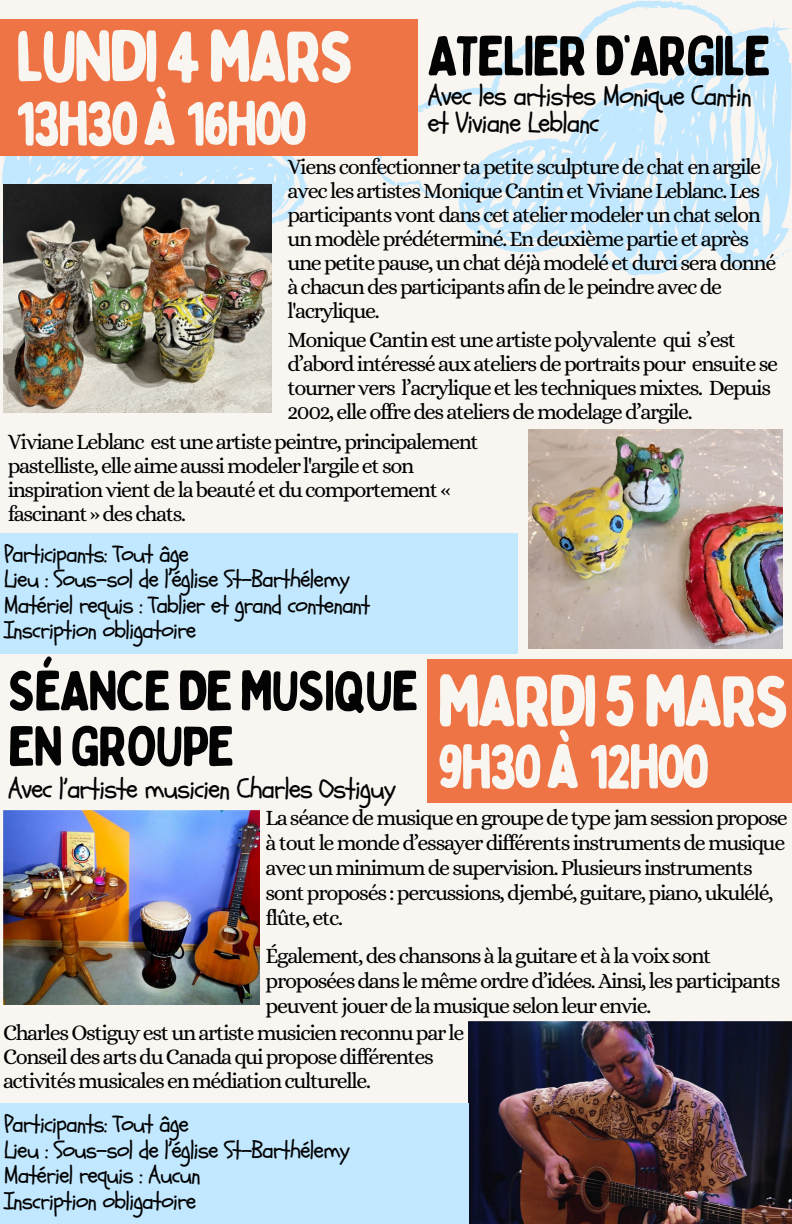
<style>
.page{position:relative;width:792px;height:1224px;background:#f9f6f2}
.page>*{position:absolute;margin:0;border:0;box-sizing:border-box;transform-origin:0 0}
.t1{font:72px "Bobby Jones Soft";letter-spacing:-.06em;color:#f9f6f2}
.t2{font:62px "Bobby Jones Soft";letter-spacing:-.06em;color:#f9f6f2}
.t3{font:56px/55.6px "Bobby Jones Soft";letter-spacing:-.045em;color:#030304}
.t4{font:28px/27px "Schoolbell";letter-spacing:-.045em;color:#030304}
.t5{font:24px/25.6px "Schoolbell";letter-spacing:-.045em;color:#030304}
.t6{font:22px/24px "Alice";letter-spacing:-.06em;color:#000}
</style>
<div class="page">
<svg style="left:2px;top:0;width:790px;height:276px"></svg>
<div style="left:0;top:19px;width:418px;height:137px;background:#ef7445"></div>
<div style="left:0;top:533px;width:518px;height:120px;background:#c1e8ff"></div>
<img style="left:3px;top:185px;width:269px;height:228px">
<img style="left:529px;top:430px;width:253px;height:219px">
<div style="left:427px;top:659px;width:365px;height:144px;background:#ef7445"></div>
<img style="left:3px;top:811px;width:257px;height:193px">
<img style="left:468px;top:1022px;width:324px;height:202px">
<div style="left:0;top:1104px;width:468px;height:120px;background:#c1e8ff"></div>
<p class="t1" style="left:15px;top:12px;width:342px">LUNDI4MARS</p>
<p class="t2" style="left:15px;top:85px;width:294px">13H30À16H00</p>
<h3 class="t3" style="left:427px;top:29px;width:346px">ATELIERD’ARGILE</h3>
<p class="t4" style="left:427px;top:82px;width:326px">Avec les artistes Monique Cantin et Viviane Leblanc</p>
<p class="t6" style="left:287px;top:155px;width:491px">Viens confectionner ta petite sculpture de chat en argile avec les artistes Monique Cantin et Viviane Leblanc. Les participants vont dans cet atelier modeler un chat selon un modèle prédéterminé. En deuxième partie et après une petite pause, un chat déjà modelé et durci sera donné à chacun des participants afin de le peindre avec de l'acrylique.</p>
<p class="t6" style="left:287px;top:328px;width:492px">Monique Cantin est une artiste polyvalente qui s’est d’abord intéressé aux ateliers de portraits pour ensuite se tourner vers l’acrylique et les techniques mixtes. Depuis 2002, elle offre des ateliers de modelage d’argile.</p>
<p class="t6" style="left:8px;top:429px;width:473px">Viviane Leblanc est une artiste peintre, principalement pastelliste, elle aime aussi modeler l'argile et son inspiration vient de la beauté et du comportement « fascinant » des chats.</p>
<p class="t5" style="left:4px;top:541px;width:187px">Participants: Tout âge</p>
<h1 class="t5" style="left:4px;top:567px;width:348px">Lieu : Sous-sol de l’église St-Barthélemy</h1>
<h3 class="t5" style="left:4px;top:592px;width:368px">Matériel requis : Tablier et grand contenant</h3>
<p class="t5" style="left:4px;top:618px;width:194px">Inscription obligatoire</p>
<h3 class="t3" style="left:8px;top:664px;width:413px">SÉANCEDEMUSIQUE<br>ENGROUPE</h3>
<h1 class="t1" style="left:437px;top:656px;width:356px">MARDI5MARS</h1>
<h2 class="t2" style="left:437px;top:728px;width:274px">9H30À12H00</h2>
<p class="t4" style="left:8px;top:775px;width:390px">Avec l’artiste musicien Charles Ostiguy</p>
<p class="t6" style="left:266px;top:805px;width:524px;line-height:25px">La séance de musique en groupe de type jam session propose à tout le monde d’essayer différents instruments de musique avec un minimum de supervision. Plusieurs instruments sont proposés : percussions, djembé, guitare, piano, ukulélé, flûte, etc.</p>
<p class="t6" style="left:266px;top:943px;width:517px;line-height:25px">Également, des chansons à la guitare et à la voix sont proposées dans le même ordre d’idées. Ainsi, les participants peuvent jouer de la musique selon leur envie.</p>
<p class="t6" style="left:3px;top:1021px;width:463px">Charles Ostiguy est un artiste musicien reconnu par le<br>Conseil des arts du Canada qui propose différentes activités musicales en médiation culturelle.</p>
<p class="t5" style="left:4px;top:1112px;width:348px">Participants: Tout âge<br>Lieu : Sous-sol de l’église St-Barthélemy<br>Matériel requis : Aucun<br>Inscription obligatoire</p>
</div>
